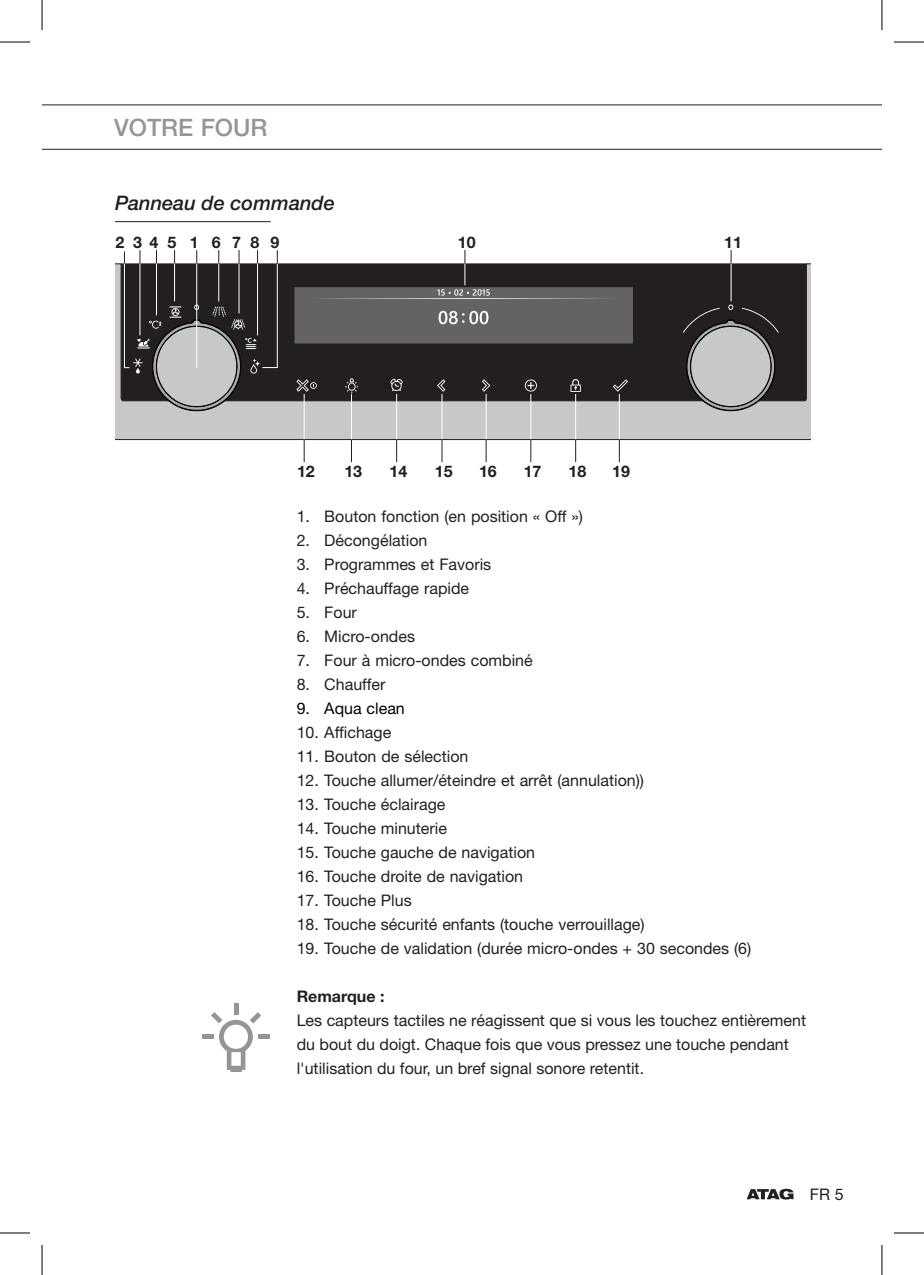
<style>
.page{position:relative;width:924px;height:1275px;background:#fff}
.page>*{position:absolute;margin:0;border:0;box-sizing:border-box;transform-origin:0 0}
.t1{font:500 24px "Helvetica Neue";color:#939598}
.t2{font:italic 500 20px "Helvetica Neue LTW1 G";color:#231f20}
.t3{font:16px/24px "Helvetica Neue";color:#231f20}
.t4{font:700 16px "Helvetica Neue";color:#231f20}
.t5{font:16px "Helvetica Neue";color:#000}
.t6{font:700 16px "Helvetica Neue";letter-spacing:.585em;color:#231f20}
</style>
<div class="page">
<hr style="left:42px;top:104px;width:839px;height:1px;background:#231f20">
<hr style="left:42px;top:149px;width:839px;height:1px;background:#231f20">
<svg style="left:746px;top:1188px;width:47px;height:11px"></svg>
<hr style="left:115px;top:221px;width:155px;height:1px;background:#231f20">
<svg style="left:115px;top:263px;width:695px;height:177px;background:#626062"></svg>
<svg style="left:683px;top:320px;width:94px;height:93px;background:#585758"></svg>
<div style="left:690px;top:326px;width:80px;height:80px;background:#c7c8ca;border-radius:50%"></div>
<div style="left:690px;top:326px;width:80px;height:81px;border:1px solid #050504;border-radius:50%"></div>
<svg style="left:303px;top:439px;width:1px;height:23px"></svg>
<hr style="left:303px;top:394px;width:1px;height:45px;background:#fff">
<svg style="left:351px;top:439px;width:1px;height:23px"></svg>
<hr style="left:351px;top:394px;width:1px;height:45px;background:#fff">
<svg style="left:396px;top:439px;width:1px;height:23px"></svg>
<hr style="left:396px;top:394px;width:1px;height:45px;background:#fff">
<svg style="left:441px;top:439px;width:1px;height:23px"></svg>
<hr style="left:441px;top:394px;width:1px;height:45px;background:#fff">
<svg style="left:485px;top:439px;width:1px;height:23px"></svg>
<hr style="left:485px;top:394px;width:1px;height:45px;background:#fff">
<svg style="left:530px;top:439px;width:1px;height:23px"></svg>
<hr style="left:530px;top:394px;width:1px;height:45px;background:#fff">
<svg style="left:575px;top:439px;width:1px;height:23px"></svg>
<hr style="left:575px;top:394px;width:1px;height:45px;background:#fff">
<svg style="left:618px;top:439px;width:1px;height:23px"></svg>
<hr style="left:618px;top:394px;width:1px;height:45px;background:#fff">
<svg style="left:294px;top:250px;width:338px;height:49px"></svg>
<svg style="left:730px;top:250px;width:1px;height:13px"></svg>
<hr style="left:730px;top:263px;width:1px;height:38px;background:#fff">
<svg style="left:149px;top:250px;width:129px;height:163px;background:#6d6b6c"></svg>
<hr style="left:156px;top:263px;width:1px;height:52px;background:#fff">
<svg style="left:139px;top:250px;width:1px;height:13px"></svg>
<hr style="left:139px;top:263px;width:1px;height:72px;background:#fff">
<svg style="left:123px;top:251px;width:7px;height:118px"></svg>
<div style="left:233px;top:1003px;width:5px;height:12px;background:#939598"></div>
<div style="left:203px;top:1033px;width:11px;height:5px;background:#939598"></div>
<div style="left:258px;top:1034px;width:11px;height:5px;background:#939598"></div>
<svg style="left:211px;top:1012px;width:50px;height:59px"></svg>
<hr style="left:0;top:42px;width:30px;height:1px;background:#000">
<hr style="left:893px;top:42px;width:30px;height:1px;background:#000">
<hr style="left:0;top:1232px;width:30px;height:1px;background:#000">
<hr style="left:893px;top:1232px;width:30px;height:1px;background:#000">
<hr style="left:42px;top:0;width:1px;height:30px;background:#000">
<hr style="left:42px;top:1245px;width:1px;height:30px;background:#000">
<hr style="left:881px;top:0;width:1px;height:30px;background:#000">
<hr style="left:881px;top:1245px;width:1px;height:30px;background:#000">
<h1 class="t1" style="left:114px;top:114px;width:155px">VOTRE FOUR</h1>
<p class="t2" style="left:115px;top:191px;width:221px">Panneau de commande</p>
<p class="t6" style="left:115px;top:233px;width:165px">2345 1 6789</p>
<p class="t4" style="left:458px;top:233px;width:19px">10</p>
<p class="t4" style="left:723px;top:233px;width:19px">11</p>
<p class="t4" style="left:297px;top:461px;width:19px">12</p>
<p class="t4" style="left:344px;top:461px;width:19px">13</p>
<p class="t4" style="left:389px;top:461px;width:19px">14</p>
<p class="t4" style="left:434px;top:461px;width:19px">15</p>
<p class="t4" style="left:479px;top:461px;width:19px">16</p>
<p class="t4" style="left:523px;top:461px;width:19px">17</p>
<p class="t4" style="left:568px;top:461px;width:19px">18</p>
<p class="t4" style="left:612px;top:461px;width:19px">19</p>
<p class="t3" style="left:296px;top:504px;width:288px">1. Bouton fonction (en position « Off »)</p>
<p class="t3" style="left:296px;top:528px;width:132px">2. Décongélation</p>
<p class="t3" style="left:296px;top:552px;width:196px">3. Programmes et Favoris</p>
<p class="t3" style="left:296px;top:576px;width:174px">4. Préchauffage rapide</p>
<p class="t3" style="left:296px;top:600px;width:62px">5. Four</p>
<p class="t3" style="left:296px;top:624px;width:120px">6. Micro-ondes</p>
<p class="t3" style="left:296px;top:648px;width:237px">7. Four à micro-ondes combiné</p>
<p class="t3" style="left:296px;top:672px;width:90px">8. Chauffer</p>
<p class="t5" style="left:296px;top:699px;width:110px">9. Aqua clean</p>
<p class="t3" style="left:296px;top:720px;width:96px">10. Affichage</p>
<p class="t3" style="left:296px;top:744px;width:173px">11. Bouton de sélection</p>
<p class="t3" style="left:296px;top:768px;width:349px">12. Touche allumer/éteindre et arrêt (annulation))</p>
<p class="t3" style="left:296px;top:792px;width:150px">13. Touche éclairage</p>
<p class="t3" style="left:296px;top:816px;width:152px">14. Touche minuterie</p>
<p class="t3" style="left:296px;top:840px;width:240px">15. Touche gauche de navigation</p>
<p class="t3" style="left:296px;top:864px;width:228px">16. Touche droite de navigation</p>
<p class="t3" style="left:296px;top:888px;width:116px">17. Touche Plus</p>
<p class="t3" style="left:296px;top:912px;width:349px">18. Touche sécurité enfants (touche verrouillage)</p>
<p class="t3" style="left:296px;top:936px;width:456px">19. Touche de validation (durée micro-ondes + 30 secondes (6)</p>
<p class="t4" style="left:296px;top:986px;width:89px">Remarque :</p>
<p class="t3" style="left:296px;top:1008px;width:510px">Les capteurs tactiles ne réagissent que si vous les touchez entièrement du bout du doigt. Chaque fois que vous pressez une touche pendant l'utilisation du four, un bref signal sonore retentit.</p>
<p class="t3" style="left:809px;top:1182px;width:35px">FR 5</p>
</div>
